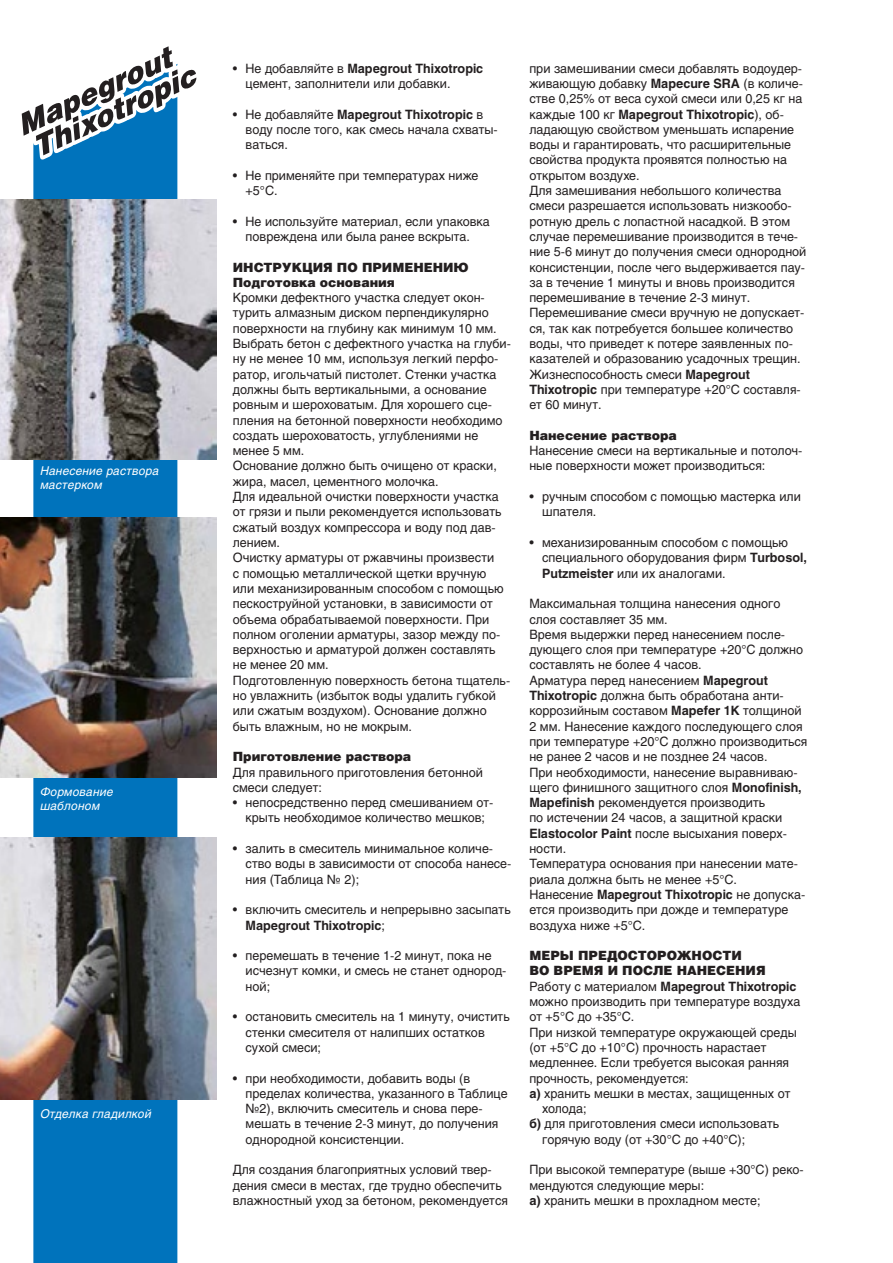
<style>
.page{position:relative;width:893px;height:1263px;background:#fff}
.page>*{position:absolute;margin:0;border:0;box-sizing:border-box;transform-origin:0 0}
.t1{font:12.75px/15.3px "Helios";color:#231f20}
.t2{font:900 12.75px "Helios";color:#231f20}
.t3{font:italic 12px "Helios";letter-spacing:.02em;color:#fff}
.s1{font-weight:700}
</style>
<div class="page">
<div style="left:33px;top:195px;width:144px;height:1068px;background:#0073bc"></div>
<svg style="left:21px;top:46px;width:176px;height:149px"></svg>
<img style="left:0;top:200px;width:216px;height:259px">
<img style="left:0;top:517px;width:216px;height:260px">
<img style="left:0;top:838px;width:216px;height:262px">
<p class="t3" style="left:40px;top:464px;width:120px">Нанесение раствора</p>
<p class="t3" style="left:40px;top:478px;width:64px">мастерком</p>
<p class="t3" style="left:40px;top:785px;width:74px">Формование</p>
<p class="t3" style="left:40px;top:799px;width:61px">шаблоном</p>
<p class="t3" style="left:40px;top:1107px;width:113px">Отделка гладилкой</p>
<p class="t1" style="left:246px;top:60px;width:239px;text-indent:-13px">• Не добавляйте в <span class="s1">Mapegrout Thixotropic </span>цемент, заполнители или добавки.</p>
<p class="t1" style="left:246px;top:106px;width:254px;text-indent:-13px">• Не добавляйте <span class="s1">Mapegrout Thixotropic</span> в воду после того, как смесь начала схваты&shy;ваться.</p>
<p class="t1" style="left:246px;top:167px;width:234px;text-indent:-13px">• Не применяйте при температурах ниже +5°С.</p>
<p class="t1" style="left:233px;top:213px;width:259px;text-align:center">• Не используйте материал, если упаковка повреждена или была ранее вскрыта.</p>
<p class="t2" style="left:233px;top:259px;width:237px">ИНСТРУКЦИЯ ПО ПРИМЕНЕНИЮ</p>
<p class="t2" style="left:233px;top:274px;width:164px">Подготовка основания</p>
<p class="t1" style="left:233px;top:290px;width:280px">Кромки дефектного участка следует окон&shy;турить алмазным диском перпендикулярно поверхности на глубину как минимум 10 мм.<br>Выбрать бетон с дефектного участка на глуби&shy;ну не менее 10 мм, используя легкий перфо&shy;ратор, игольчатый пистолет. Стенки участка</p>
<p class="t1" style="left:233px;top:382px;width:271px">должны быть вертикальными, а основание ровным и шероховатым. Для хорошего сце&shy;пления на бетонной поверхности необходимо создать шероховатость, углублениями не менее 5 мм.</p>
<p class="t1" style="left:233px;top:458px;width:266px">Основание должно быть очищено от краски, жира, масел, цементного молочка.</p>
<p class="t1" style="left:233px;top:489px;width:270px">Для идеальной очистки поверхности участка от грязи и пыли рекомендуется использовать сжатый воздух компрессора и воду под дав&shy;лением.</p>
<p class="t1" style="left:233px;top:550px;width:272px">Очистку арматуры от ржавчины произвести с помощью металлической щетки вручную или механизированным способом с помощью пескоструйной установки, в зависимости от объема обрабатываемой поверхности. При</p>
<p class="t1" style="left:233px;top:626px;width:269px">полном оголении арматуры, зазор между по&shy;верхностью и арматурой должен составлять не менее 20 мм.</p>
<p class="t1" style="left:233px;top:672px;width:279px">Подготовленную поверхность бетона тщатель&shy;но увлажнить (избыток воды удалить губкой или сжатым воздухом). Основание должно быть влажным, но не мокрым.</p>
<p class="t2" style="left:233px;top:749px;width:180px">Приготовление раствора</p>
<p class="t1" style="left:233px;top:764px;width:252px">Для правильного приготовления бетонной смеси следует:</p>
<p class="t1" style="left:233px;top:795px;width:262px;text-align:center">• непосредственно перед смешиванием от&shy;крыть необходимое количество мешков;</p>
<p class="t1" style="left:246px;top:841px;width:267px;text-indent:-13px">• залить в смеситель минимальное количе&shy;ство воды в зависимости от способа нанесе&shy;ния (Таблица № 2);</p>
<p class="t1" style="left:246px;top:902px;width:267px;text-indent:-13px">• включить смеситель и непрерывно засыпать<br><span class="s1">Mapegrout Thixotropic</span>;</p>
<p class="t1" style="left:246px;top:948px;width:262px;text-indent:-13px">• перемешать в течение 1-2 минут, пока не исчезнут комки, и смесь не станет однород&shy;ной;</p>
<p class="t1" style="left:246px;top:1009px;width:266px;text-indent:-13px">• остановить смеситель на 1 минуту, очистить стенки смесителя от налипших остатков сухой смеси;</p>
<p class="t1" style="left:246px;top:1070px;width:264px;text-indent:-13px">• при необходимости, добавить воды (в пределах количества, указанного в Таблице №2), включить смеситель и снова пере&shy;мешать в течение 2-3 минут, до получения однородной консистенции.</p>
<p class="t1" style="left:233px;top:1162px;width:277px">Для создания благоприятных условий твер&shy;дения смеси в местах, где трудно обеспечить влажностный уход за бетоном, рекомендуется</p>
<p class="t1" style="left:529px;top:60px;width:275px;text-align:justify">при замешивании смеси добавлять водоудер&shy;живающую добавку <span class="s1">Mapecure SRA</span> (в количе&shy;стве 0,25% от веса сухой смеси или 0,25 кг на</p>
<p class="t1" style="left:529px;top:106px;width:266px">каждые 100 кг <span class="s1">Mapegrout Thixotropic</span>), об&shy;ладающую свойством уменьшать испарение воды и гарантировать, что расширительные свойства продукта проявятся полностью на открытом воздухе.</p>
<p class="t1" style="left:529px;top:183px;width:279px">Для замешивания небольшого количества смеси разрешается использовать низкообо&shy;ротную дрель с лопастной насадкой. В этом случае перемешивание производится в тече&shy;ние 5-6 минут до получения смеси однородной</p>
<p class="t1" style="left:529px;top:259px;width:277px">консистенции, после чего выдерживается пау&shy;за в течение 1 минуты и вновь производится перемешивание в течение 2-3 минут.</p>
<p class="t1" style="left:529px;top:305px;width:277px">Перемешивание смеси вручную не допускает&shy;ся, так как потребуется большее количество воды, что приведет к потере заявленных по&shy;казателей и образованию усадочных трещин.</p>
<p class="t1" style="left:529px;top:366px;width:273px">Жизнеспособность смеси <span class="s1">Mapegrout<br>Thixotropic</span> при температуре +20°С составля&shy;ет 60 минут.</p>
<p class="t2" style="left:529px;top:427px;width:149px">Нанесение раствора</p>
<p class="t1" style="left:529px;top:443px;width:275px">Нанесение смеси на вертикальные и потолоч&shy;ные поверхности может производиться:</p>
<p class="t1" style="left:542px;top:489px;width:260px;text-indent:-13px">• ручным способом с помощью мастерка или шпателя.</p>
<p class="t1" style="left:542px;top:535px;width:266px;text-indent:-13px">• механизированным способом с помощью специального оборудования фирм <span class="s1">Turbosol,<br>Putzmeister</span> или их аналогами.</p>
<p class="t1" style="left:529px;top:596px;width:253px">Максимальная толщина нанесения одного слоя составляет 35 мм.</p>
<p class="t1" style="left:529px;top:626px;width:275px">Время выдержки перед нанесением после&shy;дующего слоя при температуре +20°С должно составлять не более 4 часов.</p>
<p class="t1" style="left:529px;top:672px;width:280px">Арматура перед нанесением <span class="s1">Mapegrout Thixotropic</span> должна быть обработана анти&shy;коррозийным составом <span class="s1">Mapefer 1К</span> толщиной 2 мм. Нанесение каждого последующего слоя при температуре +20°С должно производиться не ранее 2 часов и не позднее 24 часов.</p>
<p class="t1" style="left:529px;top:764px;width:274px">При необходимости, нанесение выравниваю&shy;щего финишного защитного слоя <span class="s1">Monofinish, Mapefinish</span> рекомендуется производить<br>по истечении 24 часов, а защитной краски <span class="s1">Elastocolor Paint</span> после высыхания поверх&shy;ности.</p>
<p class="t1" style="left:529px;top:856px;width:270px">Температура основания при нанесении мате&shy;риала должна быть не менее +5°С.</p>
<p class="t1" style="left:529px;top:887px;width:277px">Нанесение <span class="s1">Mapegrout Thixotropic</span> не допуска&shy;ется производить при дожде и температуре воздуха ниже +5°С.</p>
<p class="t2" style="left:529px;top:947px;width:214px">МЕРЫ ПРЕДОСТОРОЖНОСТИ</p>
<p class="t2" style="left:529px;top:963px;width:238px">ВО ВРЕМЯ И ПОСЛЕ НАНЕСЕНИЯ</p>
<p class="t1" style="left:529px;top:978px;width:273px">Работу с материалом <span class="s1">Mapegrout Thixotropic </span>можно производить при температуре воздуха от +5°С до +35°С.</p>
<p class="t1" style="left:529px;top:1024px;width:269px">При низкой температуре окружающей среды (от +5°С до +10°С) прочность нарастает медленнее. Если требуется высокая ранняя прочность, рекомендуется:</p>
<p class="t1" style="left:542px;top:1085px;width:250px;text-indent:-13px"><span class="s1">а)</span> хранить мешки в местах, защищенных от холода;</p>
<p class="t1" style="left:542px;top:1116px;width:239px;text-indent:-13px"><span class="s1">б)</span> для приготовления смеси использовать горячую воду (от +30°С до +40°С);</p>
<p class="t1" style="left:529px;top:1162px;width:276px">При высокой температуре (выше +30°С) реко&shy;мендуются следующие меры:</p>
<p class="t1" style="left:529px;top:1193px;width:233px"><span class="s1">а)</span> хранить мешки в прохладном месте;</p>
</div>
